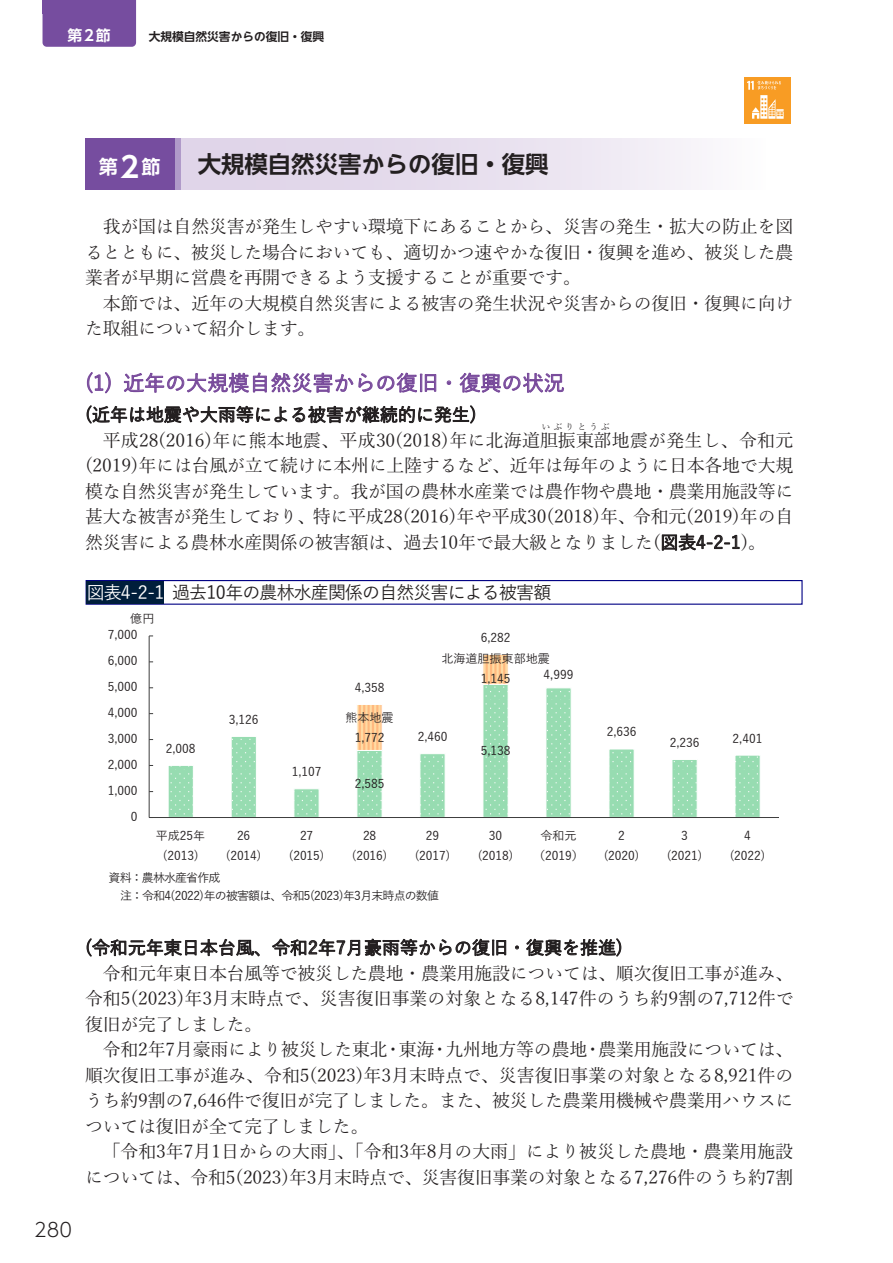
<style>
.page{position:relative;width:893px;height:1263px;background:#fff}
.page>*{position:absolute;margin:0;border:0;box-sizing:border-box;transform-origin:0 0}
.t1{font:500 24px "Yu Gothic";letter-spacing:-.015em;color:#231f20}
.t2{font:700 23.4px "UD Shin Go NT Pr 6 N De";color:#231f20}
.t3{font:500 21px "Yu Gothic";color:#784a9b}
.t4{font:700 19.2px "UD Shin Go Pr 6 N De";color:#fff}
.t5{font:300 19.2px "UD Shin Go NT Pr 6 N";color:#231f20}
.t6{font:18px/25.5px "Yu Mincho";letter-spacing:-.015em;color:#231f20;text-align:justify}
.t7{font:500 18px "Yu Gothic";color:#231f20}
.t8{font:18px "Yu Mincho";letter-spacing:.01em;color:#231f20}
.t9{font:500 18px "Yu Gothic";letter-spacing:-.05em;color:#231f20}
.t10{font:700 14.85px "UD Shin Go NT Pr 6 N De";color:#fff}
.t11{font:500 12px/20px "Yu Gothic";letter-spacing:-.005em;color:#231f20;text-align:center}
.t12{font:500 12px/18px "Yu Gothic";letter-spacing:-.07em;color:#231f20}
.t13{font:700 11.7px "UD Shin Go NT Pr 6 N De";color:#231f20}
.t14{font:9px "Yu Mincho";letter-spacing:.31em;color:#231f20}
.s1{font-size:28.65px}
.s2{font-family:"Yu Gothic";font-weight:500}
.s3{color:#fff}
</style>
<div class="page">
<div style="left:86px;top:580px;width:717px;height:25px;border:1px solid #000084"></div>
<div style="left:87px;top:581px;width:77px;height:23px;background:#001e3b"></div>
<svg style="left:168px;top:688px;width:592px;height:129px"></svg>
<svg style="left:356px;top:655px;width:153px;height:96px"></svg>
<hr style="left:149px;top:636px;width:1px;height:181px;background:#3e3e3e">
<hr style="left:149px;top:817px;width:630px;height:1px;background:#3e3e3e">
<svg style="left:181px;top:138px;width:518px;height:51px;background:#e7dfee"></svg>
<div style="left:85px;top:138px;width:96px;height:51px;background:linear-gradient(to bottom,#b09ac9,#b09ac9)"></div>
<div style="left:85px;top:138px;width:89px;height:51px;background:#764d9f"></div>
<div style="left:744px;top:77px;width:47px;height:46px;background:#f89c24"></div>
<svg style="left:747px;top:81px;width:37px;height:38px"></svg>
<div style="left:43px;top:13px;width:93px;height:34px;background:#764d9f"></div>
<div style="left:43px;top:0;width:93px;height:13px;background:#764d9f"></div>
<p class="t10" style="left:67px;top:23px;width:45px">第2節</p>
<p class="t13" style="left:149px;top:27px;width:177px">大規模自然災害からの復旧・復興</p>
<h1 class="t1" style="left:85px;top:125px;width:430px">第2節 ⼤規模⾃然災害からの復旧・復興</h1>
<p class="t4" style="left:99px;top:151px;width:63px">第<span class="s1">2</span>節</p>
<p class="t2" style="left:198px;top:145px;width:352px">大規模自然災害からの復旧・復興</p>
<p class="t6" style="left:85px;top:212px;width:710px;text-indent:18px">我が国は⾃然災害が発⽣しやすい環境下にあることから、災害の発⽣・拡⼤の防⽌を図るとともに、被災した場合においても、適切かつ速やかな復旧・復興を進め、被災した農業者が早期に営農を再開できるよう⽀援することが重要です。</p>
<p class="t6" style="left:85px;top:289px;width:710px;text-indent:18px">本節では、近年の⼤規模⾃然災害による被害の発⽣状況や災害からの復旧・復興に向けた取組について紹介します。</p>
<p class="t3" style="left:85px;top:363px;width:481px">(1) 近年の⼤規模⾃然災害からの復旧・復興の状況</p>
<p class="t7" style="left:85px;top:398px;width:393px">(近年は地震や⼤⾬等による被害が継続的に発⽣)</p>
<p class="t8" style="left:103px;top:424px;width:692px">平成28(2016)年に熊本地震、平成30(2018)年に北海道胆振東部地震が発⽣し、令和元</p>
<p class="t14" style="left:541px;top:419px;width:70px">いぶりとうぶ</p>
<p class="t6" style="left:85px;top:451px;width:710px">(2019)年には台⾵が⽴て続けに本州に上陸するなど、近年は毎年のように⽇本各地で⼤規模な⾃然災害が発⽣しています。我が国の農林⽔産業では農作物や農地・農業⽤施設等に甚⼤な被害が発⽣しており、特に平成28(2016)年や平成30(2018)年、令和元(2019)年の⾃然災害による農林⽔産関係の被害額は、過去10年で最⼤級となりました(<span class="s2">図表4-2-1</span>)。</p>
<p class="t9" style="left:87px;top:576px;width:466px"><span class="s3">図表4-2-1</span> 過去10年の農林⽔産関係の⾃然災害による被害額</p>
<p class="t11" style="left:130px;top:607px;width:26px">億円</p>
<p class="t11" style="left:108px;top:623px;width:31px">7,000</p>
<p class="t11" style="left:108px;top:649px;width:31px">6,000</p>
<p class="t11" style="left:108px;top:675px;width:31px">5,000</p>
<p class="t11" style="left:108px;top:701px;width:31px">4,000</p>
<p class="t11" style="left:108px;top:727px;width:31px">3,000</p>
<p class="t11" style="left:108px;top:753px;width:31px">2,000</p>
<p class="t11" style="left:108px;top:779px;width:31px">1,000</p>
<p class="t11" style="left:131px;top:805px;width:8px">0</p>
<p class="t11" style="left:166px;top:737px;width:31px">2,008</p>
<p class="t11" style="left:229px;top:708px;width:31px">3,126</p>
<p class="t11" style="left:292px;top:760px;width:31px">1,107</p>
<p class="t11" style="left:355px;top:676px;width:31px">4,358</p>
<p class="t11" style="left:345px;top:706px;width:50px">熊本地震<br>1,772</p>
<p class="t11" style="left:355px;top:772px;width:31px">2,585</p>
<p class="t11" style="left:481px;top:626px;width:31px">6,282</p>
<p class="t11" style="left:441px;top:647px;width:110px">北海道胆振東部地震<br>1,145</p>
<p class="t11" style="left:544px;top:663px;width:31px">4,999</p>
<p class="t11" style="left:418px;top:725px;width:31px">2,460</p>
<p class="t11" style="left:481px;top:739px;width:31px">5,138</p>
<p class="t11" style="left:607px;top:720px;width:31px">2,636</p>
<p class="t11" style="left:670px;top:731px;width:31px">2,236</p>
<p class="t11" style="left:733px;top:727px;width:31px">2,401</p>
<p class="t11" style="left:156px;top:824px;width:51px">平成25年(2013)</p>
<p class="t11" style="left:226px;top:824px;width:37px">26 (2014)</p>
<p class="t11" style="left:289px;top:824px;width:37px">27 (2015)</p>
<p class="t11" style="left:352px;top:824px;width:37px">28 (2016)</p>
<p class="t11" style="left:415px;top:824px;width:37px">29 (2017)</p>
<p class="t11" style="left:478px;top:824px;width:37px">30 (2018)</p>
<p class="t11" style="left:533px;top:824px;width:52px">令和元（2019）</p>
<p class="t11" style="left:604px;top:824px;width:37px">2 (2020)</p>
<p class="t11" style="left:667px;top:824px;width:37px">3 (2021)</p>
<p class="t11" style="left:730px;top:824px;width:37px">4 (2022)</p>
<p class="t12" style="left:120px;top:867px;width:320px;text-indent:-12px">資料：農林⽔産省作成<br>注：令和4(2022)年の被害額は、令和5(2023)年3⽉末時点の数値</p>
<p class="t5" style="left:34px;top:1214px;width:39px">280</p>
<p class="t7" style="left:85px;top:931px;width:539px">(令和元年東⽇本台⾵、令和2年7⽉豪⾬等からの復旧・復興を推進)</p>
<p class="t6" style="left:85px;top:959px;width:710px;text-indent:18px">令和元年東⽇本台⾵等で被災した農地・農業⽤施設については、順次復旧⼯事が進み、令和5(2023)年3⽉末時点で、災害復旧事業の対象となる8,147件のうち約9割の7,712件で復旧が完了しました。</p>
<p class="t6" style="left:85px;top:1035px;width:710px;text-indent:18px">令和2年7⽉豪⾬により被災した東北・東海・九州地⽅等の農地・農業⽤施設については、順次復旧⼯事が進み、令和5(2023)年3⽉末時点で、災害復旧事業の対象となる8,921件のうち約9割の7,646件で復旧が完了しました。また、被災した農業⽤機械や農業⽤ハウスについては復旧が全て完了しました。</p>
<p class="t6" style="left:85px;top:1137px;width:710px;text-align:right">「令和3年7⽉1⽇からの⼤⾬」、「令和3年8⽉の⼤⾬」により被災した農地・農業⽤施設については、令和5(2023)年3⽉末時点で、災害復旧事業の対象となる7,276件のうち約7割</p>
</div>
